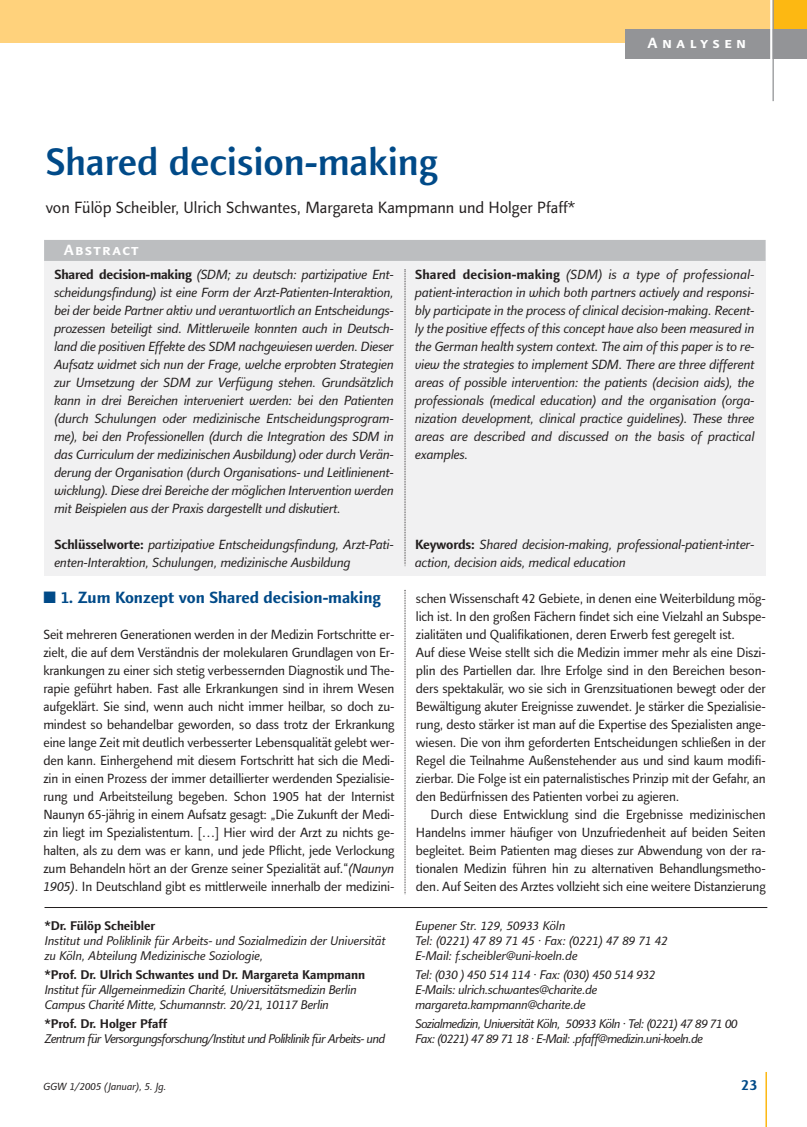
<style>
.page{position:relative;width:807px;height:1127px;background:#fff}
.page>*{position:absolute;margin:0;border:0;box-sizing:border-box;transform-origin:0 0}
.t1{font:500 39px "Linotype Finnegan";color:#004a88}
.t2{font:16.5px "Linotype Finnegan";color:#231f1f}
.t3{font:700 16.5px "Linotype Finnegan";color:#004a88}
.t4{font:700 15px "Linotype Finnegan SC";letter-spacing:.11em;color:#fff}
.t5{font:700 15px "Linotype Finnegan SC";letter-spacing:.33em;color:#fff}
.t6{font:700 15px "Linotype Finnegan";color:#004a88}
.t7{font:13.5px/18px "Linotype Finnegan";letter-spacing:-.01em;color:#231f1f;text-align:justify}
.t8{font:italic 13.5px/18px "Linotype Finnegan";letter-spacing:-.01em;color:#231f1f;text-align:justify}
.t9{font:italic 12.75px/15px "Linotype Finnegan";letter-spacing:-.02em;color:#231f1f}
.t10{font:italic 12.75px/15px "Linotype Finnegan";letter-spacing:-.04em;color:#231f1f}
.t11{font:700 12.75px "Linotype Finnegan";letter-spacing:-.005em;color:#231f1f}
.t12{font:italic 10.5px "Linotype Finnegan";color:#231f1f}
.s1{font-weight:700;font-style:normal}
.s2{font-style:italic}
</style>
<div class="page">
<hr style="left:765px;top:1072px;width:2px;height:54px;background:#fdb812">
<div style="left:0;top:0;width:807px;height:43px;background:#ffd27c"></div>
<div style="left:44px;top:240px;width:722px;height:335px;background:#f1f1f2"></div>
<div style="left:44px;top:240px;width:722px;height:21px;background:#bcbec0"></div>
<hr style="left:45px;top:907px;width:722px;height:1px;background:#231f1f">
<svg style="left:405px;top:269px;width:1px;height:297px"></svg>
<svg style="left:405px;top:590px;width:1px;height:304px"></svg>
<div style="left:773px;top:0;width:34px;height:33px;background:#fdb812"></div>
<div style="left:625px;top:29px;width:148px;height:30px;background:#939497"></div>
<div style="left:773px;top:29px;width:34px;height:30px;background:#939497"></div>
<hr style="left:772px;top:0;width:2px;height:101px;background:#939497">
<hr style="left:770px;top:0;width:2px;height:104px;background:#fff">
<h1 class="t1" style="left:46px;top:148px;width:394px">Shared decision-making</h1>
<p class="t2" style="left:46px;top:201px;width:531px">von Fülöp Scheibler, Ulrich Schwantes, Margareta Kampmann und Holger Pfaff*</p>
<p class="t5" style="left:647px;top:34px;width:100px">Analysen</p>
<p class="t4" style="left:64px;top:241px;width:76px">Abstract</p>
<p class="t8" style="left:54px;top:266px;width:341px"><span class="s1">Shared decision-making</span> (SDM; zu deutsch: partizipative Ent&shy;scheidungsfindung) ist eine Form der Arzt-Patienten-Interaktion, bei der beide Partner aktiv und verantwortlich an Entscheidungs&shy;prozessen beteiligt sind. Mittlerweile konnten auch in Deutsch&shy;land die positiven Effekte des SDM nachgewiesen werden. Dieser Aufsatz widmet sich nun der Frage, welche erprobten Strategien zur Umsetzung der SDM zur Verfügung stehen. Grundsätzlich kann in drei Bereichen interveniert werden: bei den Patienten (durch Schulungen oder medizinische Entscheidungsprogram&shy;me), bei den Professionellen (durch die Integration des SDM in das Curriculum der medizinischen Ausbildung) oder durch Verän&shy;derung der Organisation (durch Organisations- und Leitlinienent&shy;wicklung). Diese drei Bereiche der möglichen Intervention werden mit Beispielen aus der Praxis dargestellt und diskutiert.</p>
<p class="t8" style="left:54px;top:536px;width:341px"><span class="s1">Schlüsselworte:</span> partizipative Entscheidungsfindung, Arzt-Pati&shy;enten-Interaktion, Schulungen, medizinische Ausbildung</p>
<p class="t3" style="left:43px;top:591px;width:339px">■ 1. Zum Konzept von Shared decision-making</p>
<p class="t7" style="left:43px;top:627px;width:353px">Seit mehreren Generationen werden in der Medizin Fortschritte er&shy;zielt, die auf dem Verständnis der molekularen Grundlagen von Er&shy;krankungen zu einer sich stetig verbessernden Diagnostik und The&shy;rapie geführt haben. Fast alle Erkrankungen sind in ihrem Wesen aufgeklärt. Sie sind, wenn auch nicht immer heilbar, so doch zu&shy;mindest so behandelbar geworden, so dass trotz der Erkrankung eine lange Zeit mit deutlich verbesserter Lebensqualität gelebt wer&shy;den kann. Einhergehend mit diesem Fortschritt hat sich die Medi&shy;zin in einen Prozess der immer detaillierter werdenden Spezialisie&shy;rung und Arbeitsteilung begeben. Schon 1905 hat der Internist Naunyn 65-jährig in einem Aufsatz gesagt: „Die Zukunft der Medi&shy;zin liegt im Spezialistentum. […] Hier wird der Arzt zu nichts ge&shy;halten, als zu dem was er kann, und jede Pflicht, jede Verlockung zum Behandeln hört an der Grenze seiner Spezialität auf.“<span class="s2">(Naunyn 1905)</span>. In Deutschland gibt es mittlerweile innerhalb der medizini-</p>
<p class="t11" style="left:45px;top:921px;width:112px">*Dr. Fülöp Scheibler</p>
<p class="t9" style="left:45px;top:934px;width:342px">Institut und Poliklinik für Arbeits- und Sozialmedizin der Universität zu Köln, Abteilung Medizinische Soziologie,</p>
<p class="t11" style="left:45px;top:970px;width:322px">*Prof. Dr. Ulrich Schwantes und Dr. Margareta Kampmann</p>
<p class="t9" style="left:45px;top:983px;width:314px">Institut für Allgemeinmedizin Charité, Universitätsmedizin Berlin<br>Campus Charité Mitte, Schumannstr. 20/21, 10117 Berlin</p>
<p class="t11" style="left:45px;top:1019px;width:124px">*Prof. Dr. Holger Pfaff</p>
<p class="t10" style="left:45px;top:1032px;width:342px">Zentrum für Versorgungsforschung/Institut und Poliklinik für Arbeits- und</p>
<p class="t8" style="left:415px;top:266px;width:341px"><span class="s1">Shared decision-making</span> (SDM) is a type of professional&shy;patient-interaction in which both partners actively and responsi&shy;bly participate in the process of clinical decision-making. Recent&shy;ly the positive effects of this concept have also been measured in the German health system context. The aim of this paper is to re&shy;view the strategies to implement SDM. There are three different areas of possible intervention: the patients (decision aids), the professionals (medical education) and the organisation (orga&shy;nization development, clinical practice guidelines). These three areas are described and discussed on the basis of practical examples.</p>
<p class="t8" style="left:415px;top:536px;width:341px"><span class="s1">Keywords:</span> Shared decision-making, professional-patient-inter&shy;action, decision aids, medical education</p>
<p class="t7" style="left:416px;top:591px;width:351px;text-align:left">schen Wissenschaft 42 Gebiete, in denen eine Weiterbildung mög&shy;lich ist. In den großen Fächern findet sich eine Vielzahl an Subspe&shy;zialitäten und Qualifikationen, deren Erwerb fest geregelt ist.<br>Auf diese Weise stellt sich die Medizin immer mehr als eine Diszi&shy;plin des Partiellen dar. Ihre Erfolge sind in den Bereichen beson&shy;ders spektakulär, wo sie sich in Grenzsituationen bewegt oder der Bewältigung akuter Ereignisse zuwendet. Je stärker die Spezialisie&shy;rung, desto stärker ist man auf die Expertise des Spezialisten ange&shy;wiesen. Die von ihm geforderten Entscheidungen schließen in der Regel die Teilnahme Außenstehender aus und sind kaum modifi&shy;zierbar. Die Folge ist ein paternalistisches Prinzip mit der Gefahr, an den Bedürfnissen des Patienten vorbei zu agieren.</p>
<p class="t7" style="left:416px;top:807px;width:351px;text-indent:14px">Durch diese Entwicklung sind die Ergebnisse medizinischen Handelns immer häufiger von Unzufriedenheit auf beiden Seiten begleitet. Beim Patienten mag dieses zur Abwendung von der ra&shy;tionalen Medizin führen hin zu alternativen Behandlungsmetho&shy;den. Auf Seiten des Arztes vollzieht sich eine weitere Distanzierung</p>
<p class="t9" style="left:415px;top:919px;width:254px">Eupener Str. 129, 50933 Köln<br>Tel: (0221) 47 89 71 45 · Fax: (0221) 47 89 71 42<br>E-Mail: f.scheibler@uni-koeln.de</p>
<p class="t9" style="left:415px;top:968px;width:242px">Tel: (030 ) 450 514 114 · Fax: (030) 450 514 932<br>E-Mails: ulrich.schwantes@charite.de margareta.kampmann@charite.de</p>
<p class="t10" style="left:415px;top:1017px;width:324px">Sozialmedizin, Universität Köln, 50933 Köln · Tel: (0221) 47 89 71 00<br>Fax: (0221) 47 89 71 18 · E-Mail: .pfaff@medizin.uni-koeln.de</p>
<p class="t12" style="left:43px;top:1082px;width:125px">GGW 1/2005 (Januar), 5. Jg.</p>
<p class="t6" style="left:741px;top:1078px;width:18px">23</p>
</div>
